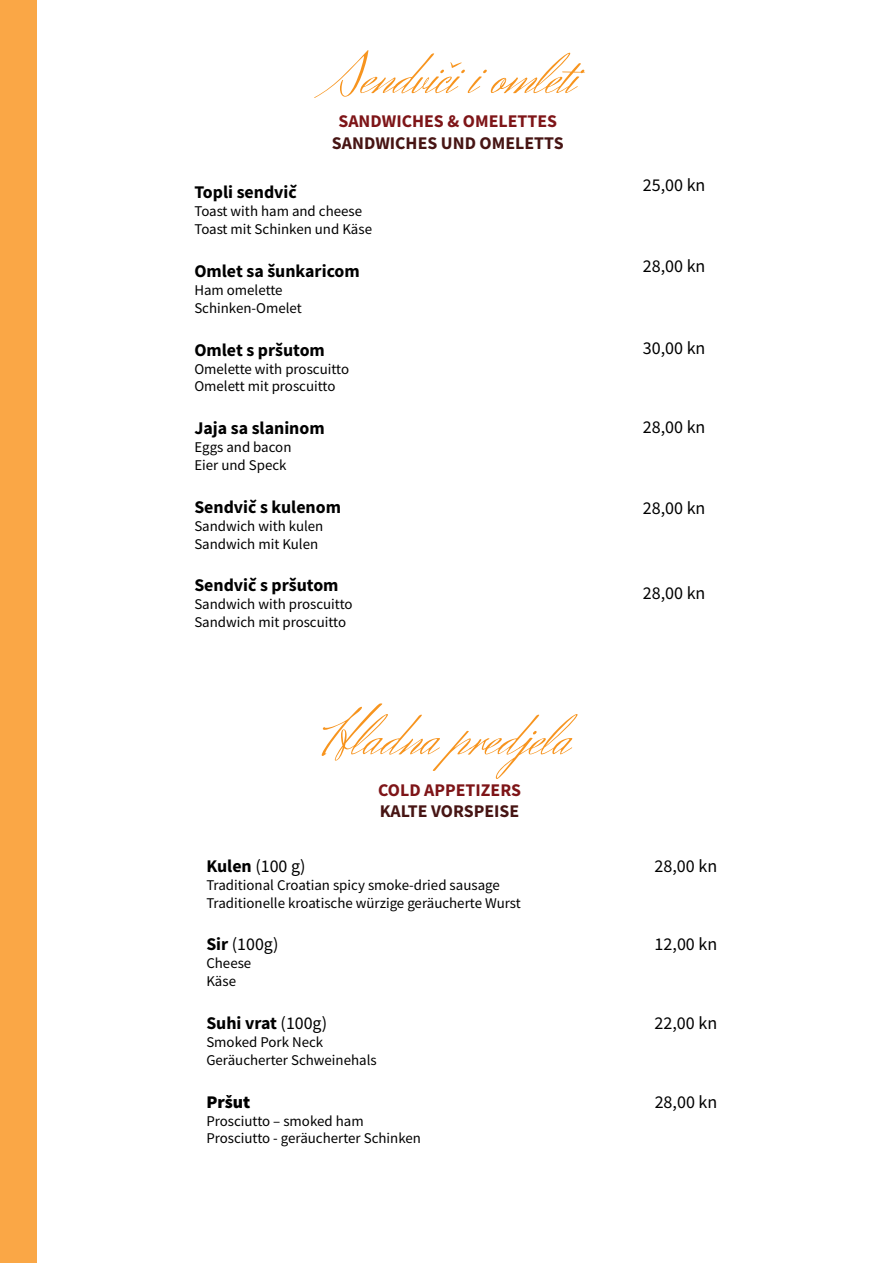
<style>
.page{position:relative;width:893px;height:1263px;background:#fff}
.page>*{position:absolute;margin:0;border:0;box-sizing:border-box;transform-origin:0 0}
.t1{font:59.55px "Herr Von Muellerhoff";color:#f7941e}
.t2{font:18px "Source Sans Pro";color:#000}
.t3{font:700 17.85px "Source Sans Pro";color:#000}
.t4{font:17.85px "Source Sans Pro";color:#000}
.t5{font:700 17.85px "Source Sans Pro";color:#471514}
.t6{font:700 17.85px "Source Sans Pro";color:#7e1518}
.t7{font:900 17.85px "Source Sans Pro";color:#000}
.t8{font:14.85px/17.9px "Source Sans Pro";color:#000}
.s1{font-weight:700}
.s2{font-weight:400}
</style>
<div class="page">
<svg style="left:450px;top:62px;width:12px;height:6px"></svg>
<div style="left:0;top:0;width:37px;height:1263px;background:#faa746"></div>
<h1 class="t1" style="left:327px;top:38px;width:250px">Sendvici i omleti</h1>
<p class="t6" style="left:338px;top:109px;width:220px">SANDWICHES &amp; OMELETTES</p>
<p class="t5" style="left:332px;top:130px;width:233px">SANDWICHES UND OMELETTS</p>
<p class="t2" style="left:643px;top:174px;width:64px">25,00 kn</p>
<p class="t3" style="left:194px;top:180px;width:104px">Topli sendvič</p>
<p class="t4" style="left:643px;top:181px;width:64px">15,00 kn</p>
<p class="t8" style="left:194px;top:202px;width:179px">Toast with ham and cheese<br>Toast mit Schinken und Käse</p>
<p class="t3" style="left:194px;top:259px;width:167px">Omlet sa šunkaricom</p>
<p class="t4" style="left:643px;top:260px;width:64px">20,00 kn</p>
<p class="t8" style="left:194px;top:281px;width:109px">Ham omelette<br>Schinken-Omelet</p>
<p class="t3" style="left:194px;top:338px;width:132px">Omlet s pršutom</p>
<p class="t4" style="left:643px;top:338px;width:64px">25,00 kn</p>
<p class="t8" style="left:194px;top:360px;width:156px">Omelette with proscuitto<br>Omelett mit proscuitto</p>
<p class="t3" style="left:194px;top:416px;width:132px">Jaja sa slaninom</p>
<p class="t4" style="left:643px;top:417px;width:64px">20,00 kn</p>
<p class="t8" style="left:194px;top:438px;width:99px">Eggs and bacon<br>Eier und Speck</p>
<p class="t3" style="left:194px;top:495px;width:148px">Sendvič s kulenom</p>
<p class="t4" style="left:643px;top:496px;width:64px">20,00 kn</p>
<p class="t8" style="left:194px;top:517px;width:131px">Sandwich with kulen<br>Sandwich mit Kulen</p>
<p class="t3" style="left:194px;top:573px;width:146px">Sendvič s pršutom</p>
<p class="t4" style="left:646px;top:574px;width:60px">22,00kn</p>
<p class="t8" style="left:194px;top:595px;width:160px">Sandwich with proscuitto<br>Sandwich mit proscuitto</p>
<p class="t2" style="left:643px;top:255px;width:64px">28,00 kn</p>
<p class="t2" style="left:643px;top:337px;width:64px">30,00 kn</p>
<p class="t2" style="left:643px;top:416px;width:64px">28,00 kn</p>
<p class="t2" style="left:643px;top:497px;width:64px">28,00 kn</p>
<p class="t2" style="left:643px;top:582px;width:64px">28,00 kn</p>
<h1 class="t1" style="left:322px;top:699px;width:250px">Hladna predjela</h1>
<p class="t6" style="left:378px;top:778px;width:144px">COLD APPETIZERS</p>
<p class="t5" style="left:380px;top:799px;width:141px">KALTE VORSPEISE</p>
<p class="t4" style="left:206px;top:854px;width:101px"><span class="s1">Kulen</span> (100 g)</p>
<p class="t4" style="left:664px;top:854px;width:55px">50 n</p>
<p class="t8" style="left:206px;top:876px;width:316px">Traditional Croatian spicy smoke-dried sausage<br>Traditionelle kroatische würzige geräucherte Wurst</p>
<p class="t4" style="left:206px;top:933px;width:74px"><span class="s1">Sir</span> (100g)</p>
<p class="t4" style="left:664px;top:933px;width:55px">00 n</p>
<p class="t8" style="left:206px;top:954px;width:46px">Cheese<br>Käse</p>
<p class="t3" style="left:206px;top:1011px;width:122px">Suhi vrat <span class="s2">(100g)</span></p>
<p class="t4" style="left:664px;top:1012px;width:55px">00 n</p>
<p class="t8" style="left:206px;top:1033px;width:172px">Smoked Pork Neck<br>Geräucherter Schweinehals</p>
<p class="t7" style="left:206px;top:1090px;width:45px">Pršut</p>
<p class="t4" style="left:664px;top:1090px;width:24px">50</p>
<p class="t8" style="left:206px;top:1111px;width:216px">Prosciutto – smoked ham<br>Prosciutto - geräucherter Schinken</p>
<p class="t2" style="left:655px;top:855px;width:64px">28,00 kn</p>
<p class="t2" style="left:655px;top:933px;width:64px">12,00 kn</p>
<p class="t2" style="left:655px;top:1012px;width:64px">22,00 kn</p>
<p class="t2" style="left:655px;top:1090px;width:64px">28,00 kn</p>
</div>
